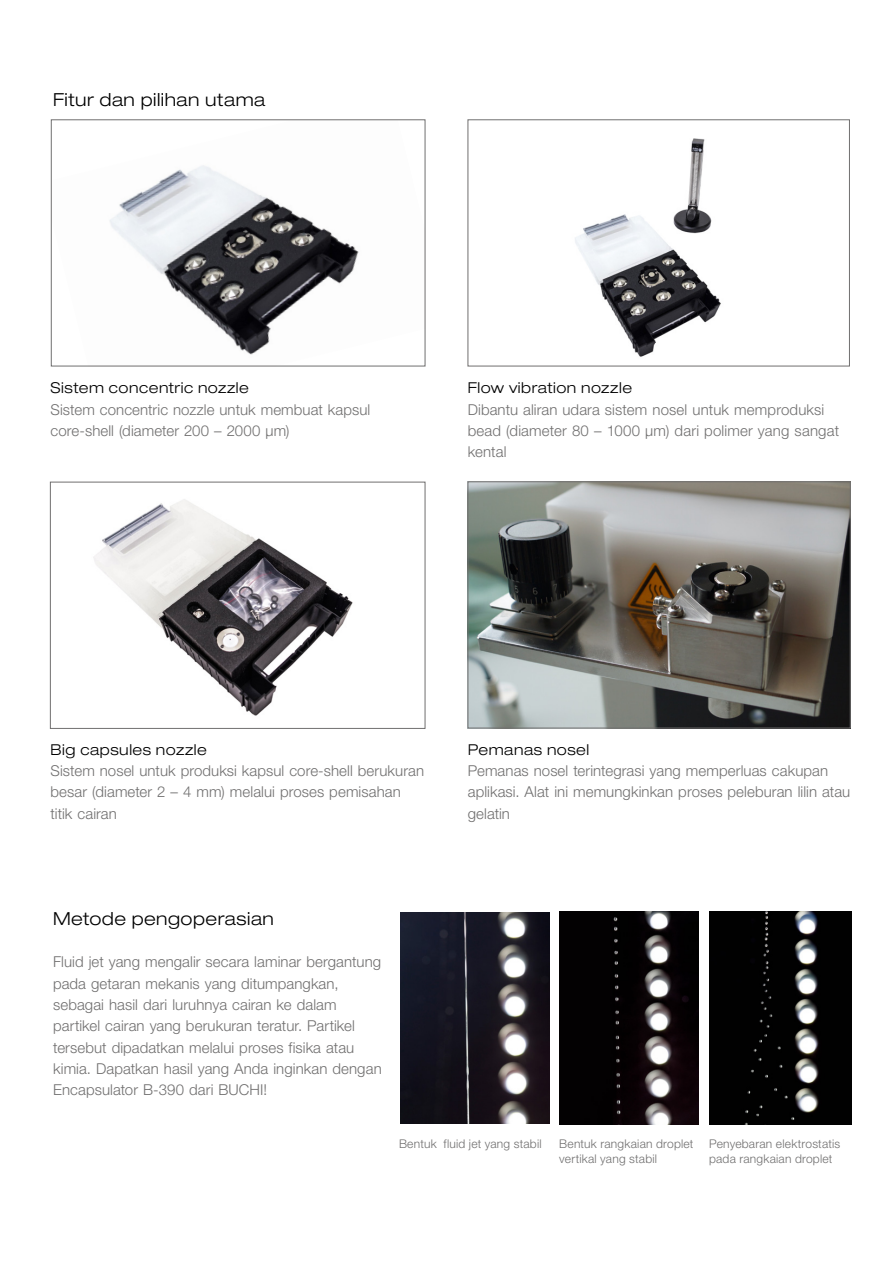
<style>
.page{position:relative;width:893px;height:1263px;background:#fff}
.page>*{position:absolute;margin:0;border:0;box-sizing:border-box;transform-origin:0 0}
.DE_Title{font:300 expanded 18px "Helvetica Neue LT Std";letter-spacing:.03em;color:#000}
.EN_Body_text_left{font:300 15px/21.3px "Helvetica Neue LT Std";letter-spacing:.005em;color:#706f6f}
.EN_Title_small{font:300 expanded 15px "Helvetica Neue LT Std";letter-spacing:.035em;color:#000}
.EN_Footnote___page_n{font:300 12px/15px "Helvetica Neue LT Std";letter-spacing:.02em;color:#706f6f}
</style>
<div class="page">
<img style="left:110px;top:165px;width:249px;height:190px">
<img style="left:575px;top:138px;width:146px;height:219px">
<img style="left:470px;top:484px;width:378px;height:242px">
<div style="left:468px;top:482px;width:382px;height:246px;border:1px solid #706f6f"></div>
<img style="left:93px;top:499px;width:260px;height:217px">
<div style="left:50px;top:482px;width:375px;height:247px;border:1px solid #706f6f"></div>
<img style="left:401px;top:912px;width:148px;height:212px">
<img style="left:559px;top:911px;width:139px;height:214px">
<img style="left:709px;top:911px;width:142px;height:214px">
<p class="DE_Title" style="left:53px;top:89px;width:214px">Fitur dan pilihan utama</p>
<p class="EN_Title_small" style="left:51px;top:379px;width:200px">Sistem concentric nozzle</p>
<p class="EN_Body_text_left" style="left:51px;top:398px;width:321px">Sistem concentric nozzle untuk membuat kapsul core‑shell (diameter 200 – 2000 µm)</p>
<p class="EN_Title_small" style="left:468px;top:379px;width:166px">Flow vibration nozzle</p>
<p class="EN_Body_text_left" style="left:468px;top:398px;width:373px">Dibantu aliran udara sistem nosel untuk memproduksi bead (diameter 80 – 1000 µm) dari polimer yang sangat kental</p>
<p class="EN_Title_small" style="left:51px;top:740px;width:158px">Big capsules nozzle</p>
<p class="EN_Body_text_left" style="left:51px;top:760px;width:375px">Sistem nosel untuk produksi kapsul core-shell berukuran besar (diameter 2 – 4 mm) melalui proses pemisahan titik cairan</p>
<p class="DE_Title" style="left:53px;top:908px;width:222px">Metode pengoperasian</p>
<p class="EN_Body_text_left" style="left:53px;top:951px;width:330px">Fluid jet yang mengalir secara laminar bergantung pada getaran mekanis yang ditumpangkan, sebagai hasil dari luruhnya cairan ke dalam partikel cairan yang berukuran teratur. Partikel tersebut dipadatkan melalui proses fisika atau kimia. Dapatkan hasil yang Anda inginkan dengan Encapsulator B-390 dari BUCHI!</p>
<p class="EN_Title_small" style="left:468px;top:740px;width:123px">Pemanas nosel</p>
<p class="EN_Body_text_left" style="left:468px;top:760px;width:384px">Pemanas nosel terintegrasi yang memperluas cakupan aplikasi. Alat ini memungkinkan proses peleburan lilin atau gelatin</p>
<p class="EN_Footnote___page_n" style="left:399px;top:1136px;width:144px">Bentuk fluid jet yang stabil</p>
<p class="EN_Footnote___page_n" style="left:559px;top:1136px;width:136px">Bentuk rangkaian droplet vertikal yang stabil</p>
<p class="EN_Footnote___page_n" style="left:709px;top:1136px;width:133px">Penyebaran elektrostatis pada rangkaian droplet</p>
</div>
